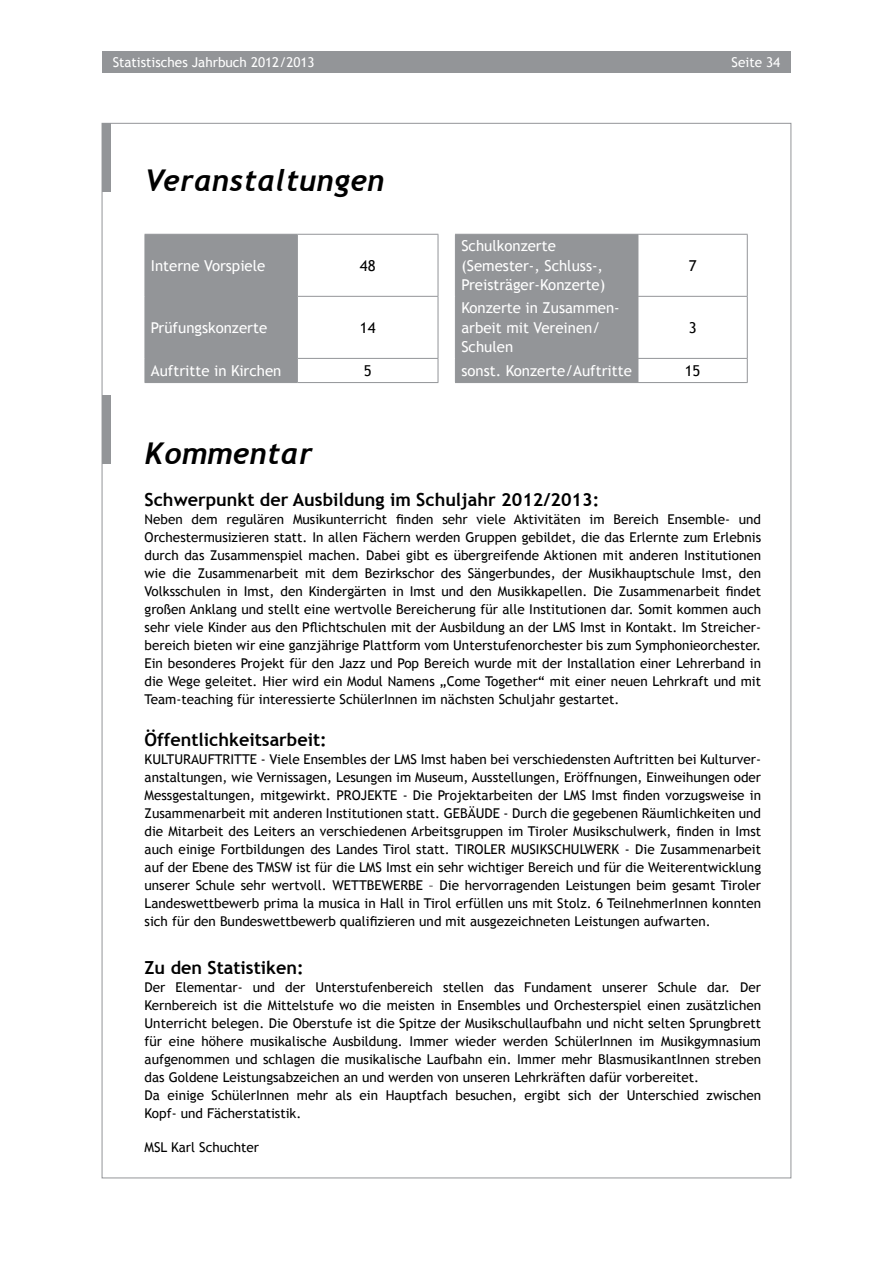
<style>
.page{position:relative;width:893px;height:1263px;background:#fff}
.page>*{position:absolute;margin:0;border:0;box-sizing:border-box;transform-origin:0 0}
.t1{font:italic 700 30px "Trebuchet";letter-spacing:.015em;color:#000}
.t2{font:700 18px "Trebuchet MS";color:#000}
.t3{font:15px/19.5px "Trebuchet MS";color:#fff}
.t4{font:15px "Trebuchet MS";color:#000}
.t5{font:13.5px/18px "Trebuchet MS";color:#000;text-align:justify}
.t6{font:13.5px "Trebuchet MS";color:#fff}
</style>
<div class="page">
<div style="left:102px;top:51px;width:689px;height:21px;background:#939598"></div>
<div style="left:102px;top:123px;width:9px;height:68px;background:#939598"></div>
<div style="left:102px;top:395px;width:9px;height:68px;background:#939598"></div>
<svg style="left:146px;top:234px;width:492px;height:149px;fill:#939598"></svg>
<hr style="left:145px;top:234px;width:152px;height:1px;background:#939598">
<hr style="left:145px;top:235px;width:1px;height:61px;background:#939598">
<hr style="left:297px;top:234px;width:141px;height:1px;background:#939598">
<hr style="left:297px;top:235px;width:1px;height:61px;background:#939598">
<hr style="left:438px;top:235px;width:1px;height:61px;background:#939598">
<hr style="left:145px;top:296px;width:152px;height:1px;background:#939598">
<hr style="left:145px;top:297px;width:1px;height:61px;background:#939598">
<hr style="left:297px;top:296px;width:141px;height:1px;background:#939598">
<hr style="left:297px;top:297px;width:1px;height:61px;background:#939598">
<hr style="left:438px;top:297px;width:1px;height:61px;background:#939598">
<hr style="left:145px;top:358px;width:152px;height:1px;background:#939598">
<svg style="left:145px;top:359px;width:1px;height:23px"></svg>
<hr style="left:297px;top:358px;width:141px;height:1px;background:#939598">
<svg style="left:297px;top:359px;width:1px;height:23px"></svg>
<svg style="left:438px;top:359px;width:1px;height:23px"></svg>
<hr style="left:145px;top:382px;width:152px;height:1px;background:#939598">
<hr style="left:297px;top:382px;width:141px;height:1px;background:#939598">
<hr style="left:455px;top:234px;width:183px;height:1px;background:#939598">
<hr style="left:455px;top:235px;width:1px;height:61px;background:#939598">
<hr style="left:638px;top:234px;width:110px;height:1px;background:#939598">
<hr style="left:638px;top:235px;width:1px;height:61px;background:#939598">
<hr style="left:747px;top:235px;width:1px;height:61px;background:#939598">
<hr style="left:455px;top:296px;width:183px;height:1px;background:#939598">
<hr style="left:455px;top:297px;width:1px;height:61px;background:#939598">
<hr style="left:638px;top:296px;width:110px;height:1px;background:#939598">
<hr style="left:638px;top:297px;width:1px;height:61px;background:#939598">
<hr style="left:747px;top:297px;width:1px;height:61px;background:#939598">
<hr style="left:455px;top:358px;width:183px;height:1px;background:#939598">
<svg style="left:455px;top:359px;width:1px;height:23px"></svg>
<hr style="left:638px;top:358px;width:110px;height:1px;background:#939598">
<svg style="left:638px;top:359px;width:1px;height:23px"></svg>
<svg style="left:747px;top:359px;width:1px;height:23px"></svg>
<hr style="left:455px;top:382px;width:183px;height:1px;background:#939598">
<hr style="left:638px;top:382px;width:110px;height:1px;background:#939598">
<p class="t6" style="left:113px;top:54px;width:204px">Statistisches Jahrbuch 2012/2013</p>
<p class="t6" style="left:732px;top:54px;width:50px">Seite 34</p>
<h1 class="t1" style="left:145px;top:162px;width:241px">Veranstaltungen</h1>
<p class="t3" style="left:151px;top:256px;width:116px">Interne Vorspiele</p>
<p class="t4" style="left:360px;top:257px;width:17px">48</p>
<p class="t3" style="left:151px;top:318px;width:118px">Prüfungskonzerte</p>
<p class="t4" style="left:360px;top:319px;width:17px">14</p>
<p class="t3" style="left:461px;top:236px;width:145px">Schulkonzerte (Semester-, Schluss-,<br>Preisträger-Konzerte)</p>
<p class="t3" style="left:461px;top:298px;width:160px">Konzerte in Zusammen&shy;arbeit mit Vereinen/<br>Schulen</p>
<p class="t4" style="left:689px;top:257px;width:9px">7</p>
<p class="t4" style="left:689px;top:319px;width:9px">3</p>
<p class="t3" style="left:151px;top:361px;width:132px">Auftritte in Kirchen</p>
<p class="t4" style="left:364px;top:362px;width:9px">5</p>
<p class="t3" style="left:461px;top:361px;width:172px">sonst. Konzerte/Auftritte</p>
<p class="t4" style="left:685px;top:362px;width:17px">15</p>
<h1 class="t1" style="left:145px;top:435px;width:169px">Kommentar</h1>
<h2 class="t2" style="left:145px;top:488px;width:456px">Schwerpunkt der Ausbildung im Schuljahr 2012/2013:</h2>
<p class="t5" style="left:145px;top:510px;width:618px">Neben dem regulären Musikunterricht finden sehr viele Aktivitäten im Bereich Ensemble- und Orchestermusizieren statt. In allen Fächern werden Gruppen gebildet, die das Erlernte zum Erlebnis durch das Zusammenspiel machen. Dabei gibt es übergreifende Aktionen mit anderen Institutionen wie die Zusammenarbeit mit dem Bezirkschor des Sängerbundes, der Musikhauptschule Imst, den Volksschulen in Imst, den Kindergärten in Imst und den Musikkapellen. Die Zusammenarbeit findet großen Anklang und stellt eine wertvolle Bereicherung für alle Institutionen dar. Somit kommen auch sehr viele Kinder aus den Pflichtschulen mit der Ausbildung an der LMS Imst in Kontakt. Im Streicher&shy;bereich bieten wir eine ganzjährige Plattform vom Unterstufenorchester bis zum Symphonieorchester.<br>Ein besonderes Projekt für den Jazz und Pop Bereich wurde mit der Installation einer Lehrerband in die Wege geleitet. Hier wird ein Modul Namens „Come Together“ mit einer neuen Lehrkraft und mit Team-teaching für interessierte SchülerInnen im nächsten Schuljahr gestartet.</p>
<h2 class="t2" style="left:145px;top:728px;width:184px">Öffentlichkeitsarbeit:</h2>
<p class="t5" style="left:145px;top:750px;width:618px">KULTURAUFTRITTE - Viele Ensembles der LMS Imst haben bei verschiedensten Auftritten bei Kulturver&shy;anstaltungen, wie Vernissagen, Lesungen im Museum, Ausstellungen, Eröffnungen, Einweihungen oder Messgestaltungen, mitgewirkt. PROJEKTE - Die Projektarbeiten der LMS Imst finden vorzugsweise in Zusammenarbeit mit anderen Institutionen statt. GEBÄUDE - Durch die gegebenen Räumlichkeiten und die Mitarbeit des Leiters an verschiedenen Arbeitsgruppen im Tiroler Musikschulwerk, finden in Imst auch einige Fortbildungen des Landes Tirol statt. TIROLER MUSIKSCHULWERK - Die Zusammenarbeit auf der Ebene des TMSW ist für die LMS Imst ein sehr wichtiger Bereich und für die Weiterentwicklung unserer Schule sehr wertvoll. WETTBEWERBE – Die hervorragenden Leistungen beim gesamt Tiroler Landeswettbewerb prima la musica in Hall in Tirol erfüllen uns mit Stolz. 6 TeilnehmerInnen konnten sich für den Bundeswettbewerb qualifizieren und mit ausgezeichneten Leistungen aufwarten.</p>
<h2 class="t2" style="left:145px;top:956px;width:161px">Zu den Statistiken:</h2>
<p class="t5" style="left:145px;top:978px;width:618px;text-align:left">Der Elementar- und der Unterstufenbereich stellen das Fundament unserer Schule dar. Der Kernbereich ist die Mittelstufe wo die meisten in Ensembles und Orchesterspiel einen zusätzlichen Unterricht belegen. Die Oberstufe ist die Spitze der Musikschullaufbahn und nicht selten Sprungbrett für eine höhere musikalische Ausbildung. Immer wieder werden SchülerInnen im Musikgymnasium aufgenommen und schlagen die musikalische Laufbahn ein. Immer mehr BlasmusikantInnen streben das Goldene Leistungsabzeichen an und werden von unseren Lehrkräften dafür vorbereitet.<br>Da einige SchülerInnen mehr als ein Hauptfach besuchen, ergibt sich der Unterschied zwischen Kopf- und Fächerstatistik.</p>
<p class="t5" style="left:145px;top:1139px;width:116px">MSL Karl Schuchter</p>
</div>
